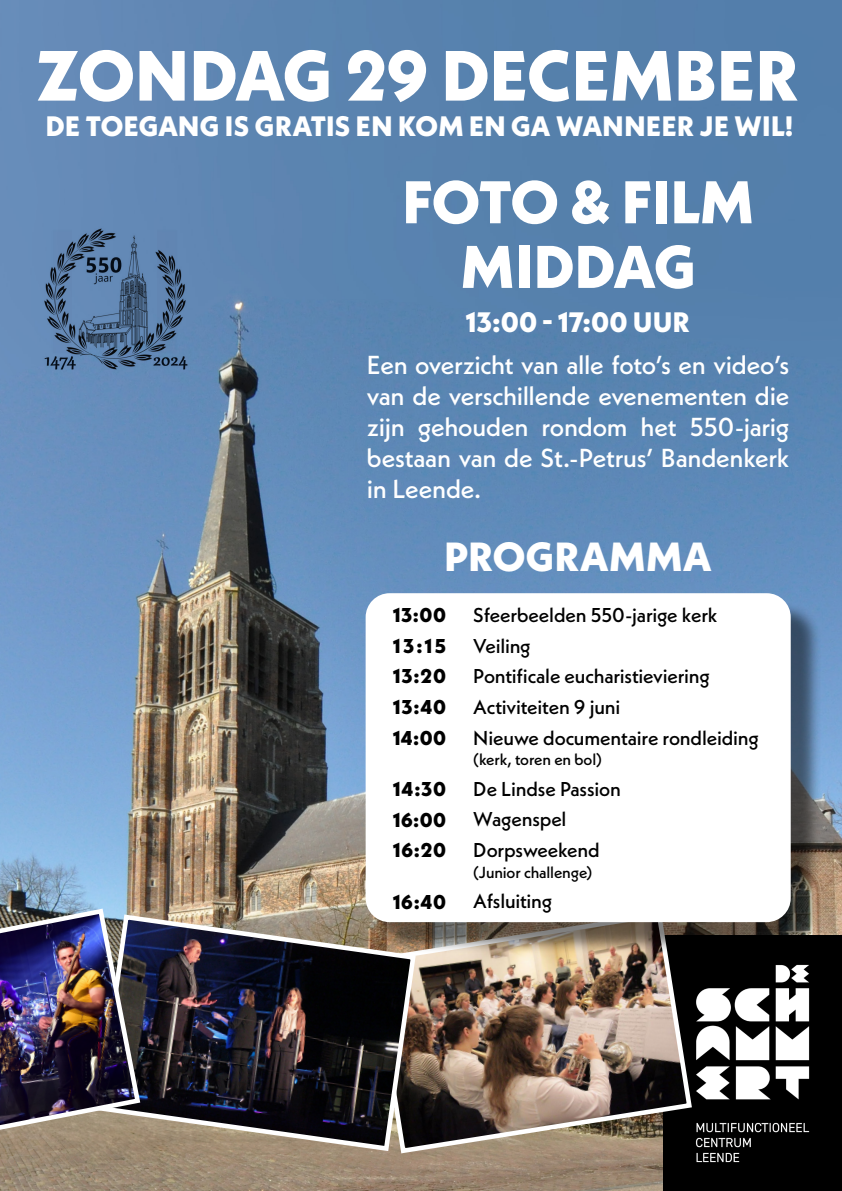
<style>
.page{position:relative;width:842px;height:1191px;background:#fff}
.page>*{position:absolute;margin:0;border:0;box-sizing:border-box;transform-origin:0 0}
.t1{font:800 70.8px "Neue Kabel";letter-spacing:.005em;color:#fff}
.t2{font:800 60px/64.6px "Neue Kabel";letter-spacing:-.015em;color:#fff;text-align:center}
.t3{font:800 40.6px "Neue Kabel";letter-spacing:.005em;color:#fff}
.t4{font:800 28.1px "Neue Kabel";letter-spacing:.015em;color:#fff}
.t5{font:500 26px/31.2px "Neue Kabel";letter-spacing:-.01em;color:#fff;text-align:justify}
.t6{font:500 20px/30.6px "Neue Kabel";letter-spacing:-.01em;color:#000}
.t7{font:800 20px/30.6px "Neue Kabel";letter-spacing:.035em;color:#000;text-align:justify}
.t8{font:500 16px "Neue Kabel";letter-spacing:-.01em;color:#000}
</style>
<div class="page">
<img style="left:0;top:0;width:842px;height:1191px">
<div style="left:663px;top:935px;width:179px;height:256px;background:#000"></div>
<img style="left:685px;top:954px;width:135px;height:218px">
<img style="left:37px;top:220px;width:156px;height:156px">
<img style="left:368px;top:909px;width:326px;height:247px">
<img style="left:143px;top:912px;width:275px;height:241px">
<img style="left:0;top:906px;width:143px;height:253px">
<div style="left:375px;top:602px;width:447px;height:351px;background:#000;opacity:.5"></div>
<div style="left:366px;top:593px;width:425px;height:329px;background:#fff;border-radius:24px"></div>
<h1 class="t1" style="left:36px;top:31px;width:764px">ZONDAG 29 DECEMBER</h1>
<h3 class="t4" style="left:46px;top:108px;width:749px">DE TOEGANG IS GRATIS EN KOM EN GA WANNEER JE WIL!</h3>
<h2 class="t2" style="left:403px;top:169px;width:353px">FOTO &amp; FILM<br>MIDDAG</h2>
<h3 class="t4" style="left:465px;top:304px;width:226px">13:00 - 17:00 UUR</h3>
<h3 class="t5" style="left:367px;top:348px;width:424px">Een overzicht van alle foto’s en video’s van de verschillende evenementen die zijn gehouden rondom het 550-jarig bestaan van de St.-Petrus’ Bandenkerk in Leende.</h3>
<h3 class="t3" style="left:445px;top:531px;width:269px">PROGRAMMA</h3>
<p class="t7" style="left:393px;top:599px;width:55px">13:00<br>13:15<br>13:20<br>13:40<br>14:00</p>
<p class="t7" style="left:393px;top:773px;width:55px">14:30<br>16:00<br>16:20</p>
<p class="t7" style="left:393px;top:886px;width:55px">16:40</p>
<p class="t6" style="left:473px;top:599px;width:287px">Sfeerbeelden 550-jarige kerk<br>Veiling<br>Pontificale eucharistieviering<br>Activiteiten 9 juni<br>Nieuwe documentaire rondleiding</p>
<p class="t8" style="left:473px;top:749px;width:130px">(kerk, toren en bol)</p>
<p class="t6" style="left:473px;top:773px;width:149px">De Lindse Passion<br>Wagenspel<br>Dorpsweekend</p>
<p class="t8" style="left:473px;top:862px;width:120px">(Junior challenge)</p>
<p class="t6" style="left:473px;top:886px;width:81px">Afsluiting</p>
</div>
